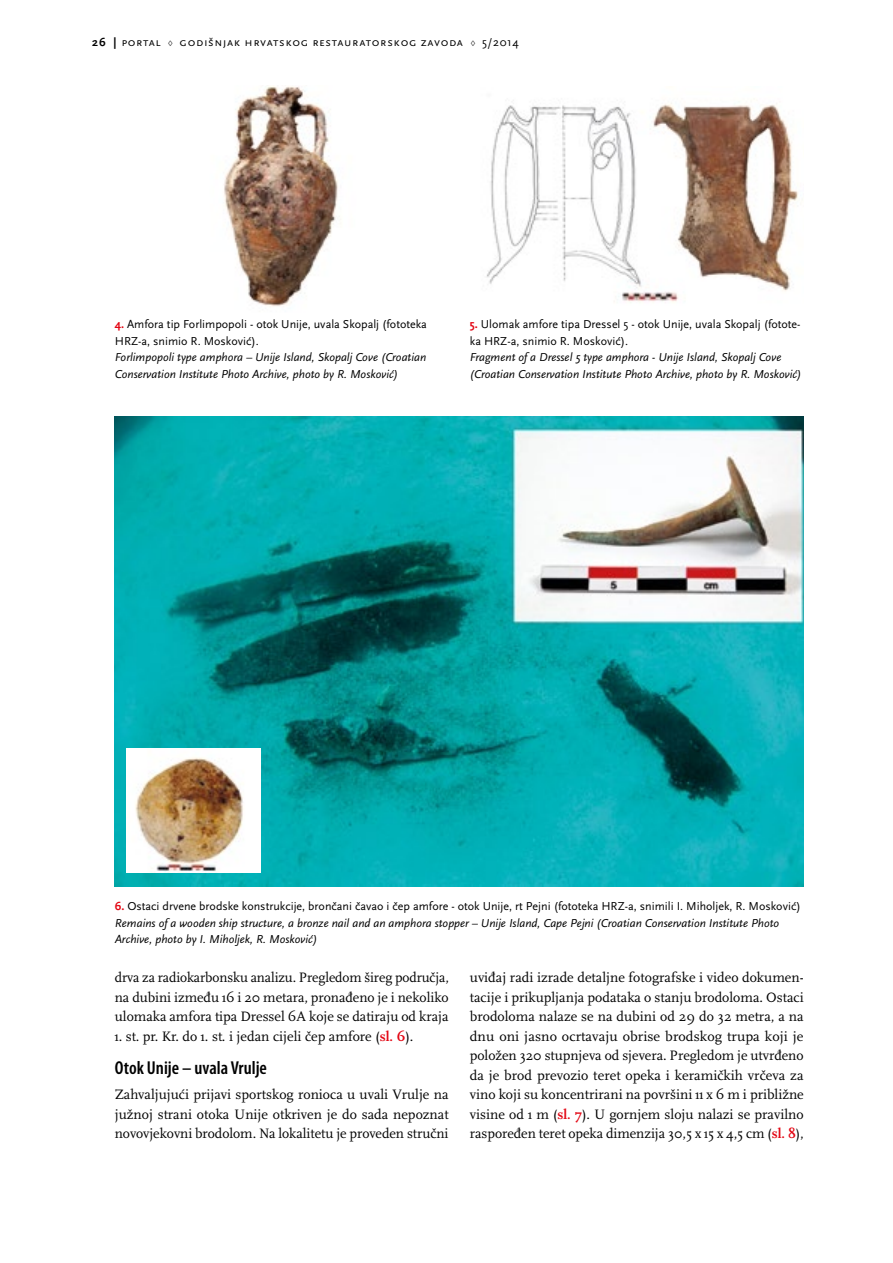
<style>
.page{position:relative;width:893px;height:1263px;background:#fff}
.page>*{position:absolute;margin:0;border:0;box-sizing:border-box;transform-origin:0 0}
.t1{font:600 condensed 18.75px "Myriad Pro";color:#000}
.t2{font:14.25px/19.5px "Scala Pro";color:#000;text-align:justify}
.t3{font:italic 12px/16.5px "Scala Sans Pro";color:#000}
.t4{font:12px/16.5px "Scala Sans Pro";color:#000}
.t5{font:12px "Scala Sans Pro";letter-spacing:.05em;color:#000}
.s1{font-weight:700}
.s2{font-family:"Scala Pro"}
.s3{font-weight:700;color:#e30613}
.s4{font-weight:700;font-style:normal;color:#e30613}
.s5{font-style:normal}
</style>
<div class="page">
<img style="left:115px;top:417px;width:689px;height:470px">
<img style="left:126px;top:748px;width:134px;height:125px">
<img style="left:224px;top:86px;width:114px;height:221px">
<img style="left:486px;top:103px;width:312px;height:199px">
<p class="t5" style="left:92px;top:35px;width:428px"><span class="s1">26 |</span> portal <span class="s2">♢</span> Godišnjak Hrvatskog restauratorskog zavoda <span class="s2">♢</span> 5/2014</p>
<p class="t4" style="left:115px;top:316px;width:314px"><span class="s3">4.</span> Amfora tip Forlimpopoli - otok Unije, uvala Skopalj (fototeka<br>HRZ-a, snimio R. Mosković).</p>
<p class="t3" style="left:115px;top:349px;width:313px">Forlimpopoli type amphora – Unije Island, Skopalj Cove (Croatian<br>Conservation Institute Photo Archive, photo by R. Mosković)</p>
<p class="t4" style="left:470px;top:316px;width:332px"><span class="s3">5.</span> Ulomak amfore tipa Dressel 5 - otok Unije, uvala Skopalj (fotote&shy;ka HRZ-a, snimio R. Mosković).</p>
<p class="t3" style="left:470px;top:349px;width:333px">Fragment of a Dressel 5 type amphora - Unije Island, Skopalj Cove (Croatian Conservation Institute Photo Archive, photo by R. Mosković)</p>
<p class="t3" style="left:115px;top:898px;width:687px"><span class="s4">6.</span> <span class="s5">Ostaci drvene brodske konstrukcije, brončani čavao i čep amfore - otok Unije, rt Pejni (fototeka HRZ-a, snimili I. Miholjek, R. Mosković)<br></span>Remains of a wooden ship structure, a bronze nail and an amphora stopper – Unije Island, Cape Pejni (Croatian Conservation Institute Photo<br>Archive, photo by I. Miholjek, R. Mosković)</p>
<p class="t2" style="left:115px;top:968px;width:336px">drva za radiokarbonsku analizu. Pregledom šireg područja, na dubini između 16 i 20 metara, pronađeno je i nekoliko ulomaka amfora tipa Dressel 6A koje se datiraju od kraja</p>
<p class="t2" style="left:115px;top:1026px;width:300px">1. st. pr. Kr. do 1. st. i jedan cijeli čep amfore (<span class="s3">sl. 6</span>).</p>
<h1 class="t1" style="left:115px;top:1056px;width:154px">Otok Unije – uvala Vrulje</h1>
<p class="t2" style="left:115px;top:1085px;width:335px">Zahvaljujući prijavi sportskog ronioca u uvali Vrulje na južnoj strani otoka Unije otkriven je do sada nepoznat novovjekovni brodolom. Na lokalitetu je proveden stručni</p>
<p class="t2" style="left:470px;top:968px;width:335px">uviđaj radi izrade detaljne fotografske i video dokumen&shy;tacije i prikupljanja podataka o stanju brodoloma. Ostaci brodoloma nalaze se na dubini od 29 do 32 metra, a na dnu oni jasno ocrtavaju obrise brodskog trupa koji je položen 320 stupnjeva od sjevera. Pregledom je utvrđeno da je brod prevozio teret opeka i keramičkih vrčeva za vino koji su koncentrirani na površini 11 x 6 m i približne visine od 1 m (<span class="s3">sl. 7</span>). U gornjem sloju nalazi se pravilno raspoređen teret opeka dimenzija 30,5 x 15 x 4,5 cm (<span class="s3">sl. 8</span>),</p>
</div>
